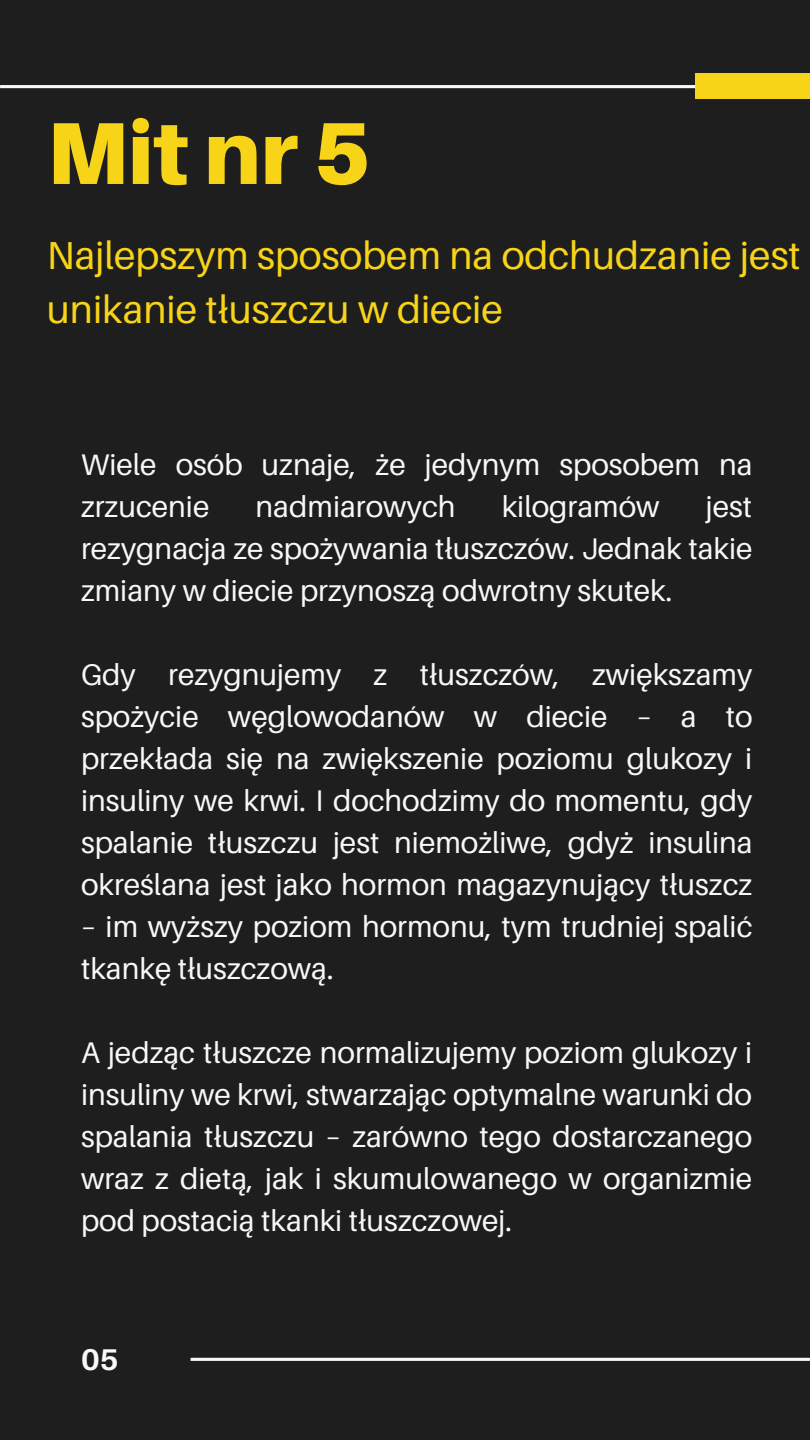
<style>
.page{position:relative;width:810px;height:1440px;background:#1e1e1e}
.page>*{position:absolute;margin:0;border:0;box-sizing:border-box;transform-origin:0 0}
.t1{font:900 88px "Aileron";color:#f8d418}
.t2{font:39px/54.8px "Aileron";color:#f8d418}
.t3{font:700 30px "Aileron";color:#f8f8f8}
.t4{font:29.8px/42px "Aileron";color:#f8f8f8;text-align:justify}
</style>
<div class="page">
<div style="left:696px;top:74px;width:114px;height:25px;background:#f8d418"></div>
<svg style="left:0;top:85px;width:695px;height:3px;background:#f4f4f4"></svg>
<svg style="left:191px;top:1358px;width:619px;height:3px;background:#f1f1f1"></svg>
<h1 class="t1" style="left:47px;top:99px;width:326px">Mit nr 5</h1>
<h2 class="t2" style="left:47px;top:227px;width:755px">Najlepszym sposobem na odchudzanie jest unikanie tłuszczu w diecie</h2>
<p class="t4" style="left:81px;top:443px;width:673px">Wiele osób uznaje, że jedynym sposobem na zrzucenie</p>
<p class="t4" style="left:256px;top:485px;width:201px">nadmiarowych</p>
<p class="t4" style="left:502px;top:485px;width:159px">kilogramów</p>
<p class="t4" style="left:81px;top:485px;width:673px;text-indent:625px">jest rezygnacja ze spożywania tłuszczów. Jednak takie zmiany w diecie przynoszą odwrotny skutek.</p>
<p class="t4" style="left:81px;top:653px;width:673px">Gdy rezygnujemy z tłuszczów, zwiększamy spożycie węglowodanów w diecie – a to przekłada się na zwiększenie poziomu glukozy i insuliny we krwi. I dochodzimy do momentu, gdy spalanie tłuszczu jest niemożliwe, gdyż insulina określana jest jako hormon magazynujący tłuszcz</p>
<p class="t4" style="left:81px;top:905px;width:673px">– im wyższy poziom hormonu, tym trudniej spalić tkankę tłuszczową.</p>
<p class="t4" style="left:81px;top:1031px;width:673px">A jedząc tłuszcze normalizujemy poziom glukozy i insuliny we krwi, stwarzając optymalne warunki do spalania tłuszczu – zarówno tego dostarczanego wraz z dietą, jak i skumulowanego w organizmie pod postacią tkanki tłuszczowej.</p>
<p class="t3" style="left:81px;top:1341px;width:39px">05</p>
</div>
